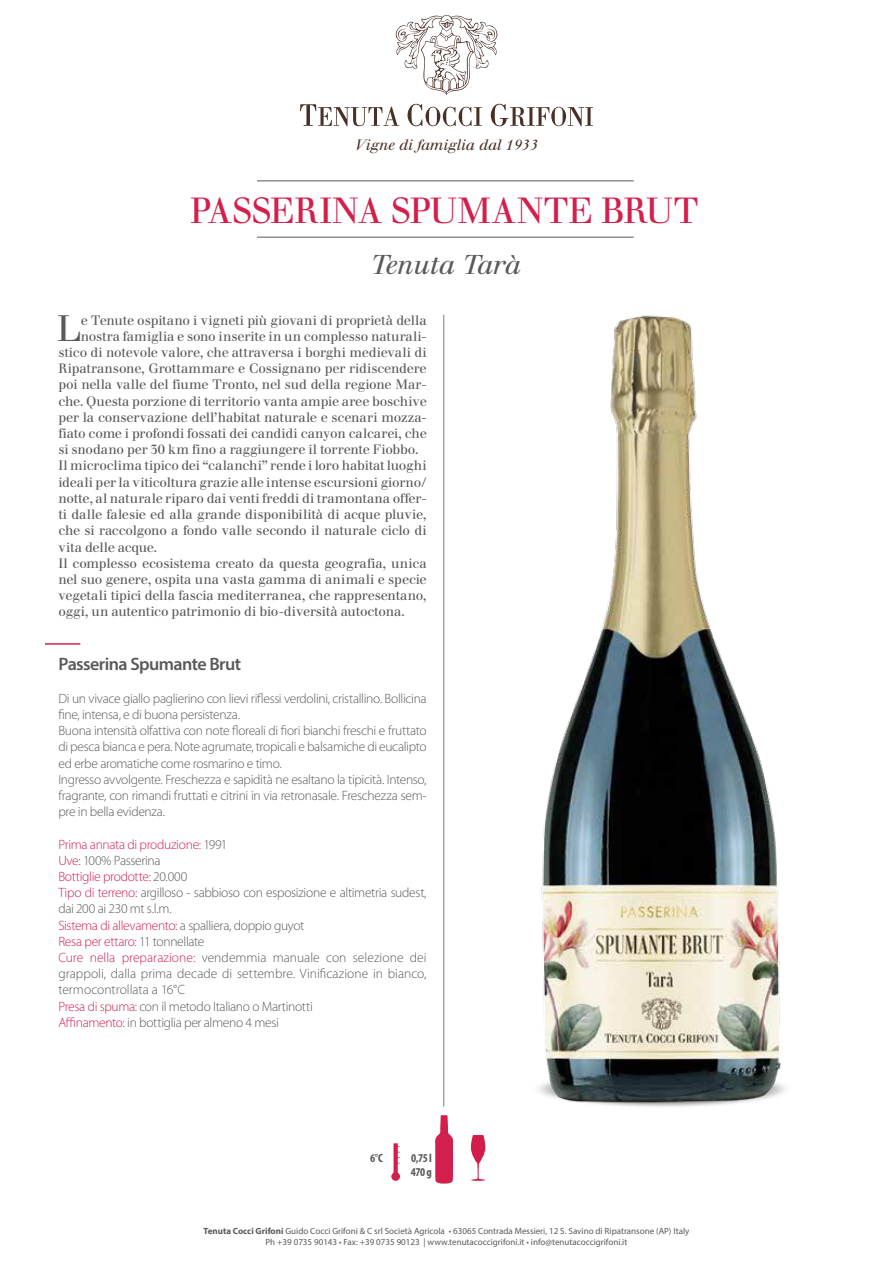
<style>
.page{position:relative;width:893px;height:1263px;background:#fff}
.page>*{position:absolute;margin:0;border:0;box-sizing:border-box;transform-origin:0 0}
.t1{font:36.45px "Walbaum";color:#58595b}
.t2{font:36px "Walbaum";letter-spacing:-.01em;color:#d31f4b}
.t3{font:italic 27px "Walbaum";color:#58595b}
.t4{font:600 18px "Myriad Pro";letter-spacing:-.03em;color:#58595b}
.t5{font:italic 15px "Walbaum";color:#493027}
.t6{font:13.5px "Walbaum";letter-spacing:-.01em;color:#58595b}
.t7{font:300 13.5px/16.2px "Myriad Pro";letter-spacing:-.025em;color:#58595b}
.t8{font:700 condensed 12px/14.4px "Myriad Pro";color:#58595b}
.t9{font:9px/10.8px "Myriad Pro";color:#58595b;text-align:center}
.s1{color:#d31f4b}
.s2{font-weight:700}
</style>
<div class="page">
<hr style="left:257px;top:236px;width:377px;height:2px;background:#8e9092">
<hr style="left:257px;top:180px;width:377px;height:2px;background:#8e9092">
<hr style="left:443px;top:315px;width:1px;height:791px;background:#9c847a">
<hr style="left:45px;top:643px;width:35px;height:2px;background:#d31f4b">
<svg style="left:300px;top:104px;width:99px;height:22px"></svg>
<svg style="left:408px;top:104px;width:74px;height:22px"></svg>
<svg style="left:491px;top:104px;width:102px;height:22px"></svg>
<svg style="left:396px;top:15px;width:101px;height:80px"></svg>
<img style="left:538px;top:315px;width:248px;height:792px">
<svg style="left:435px;top:1115px;width:18px;height:68px"></svg>
<svg style="left:391px;top:1143px;width:9px;height:38px"></svg>
<svg style="left:471px;top:1135px;width:14px;height:46px"></svg>
<p class="t5" style="left:355px;top:136px;width:184px">Vigne di famiglia dal 1933</p>
<h2 class="t2" style="left:190px;top:190px;width:510px">passerina spumante brut</h2>
<h3 class="t3" style="left:369px;top:249px;width:151px">Tenuta Tarà</h3>
<h1 class="t1" style="left:57px;top:307px;width:26px">L</h1>
<p class="t6" style="left:81px;top:312px;width:347px">e Tenute ospitano i vigneti più giovani di proprietà della</p>
<p class="t6" style="left:81px;top:328px;width:347px">nostra famiglia e sono inserite in un complesso naturali-</p>
<p class="t6" style="left:58px;top:345px;width:370px">stico di notevole valore, che attraversa i borghi medievali di</p>
<p class="t6" style="left:58px;top:361px;width:370px">Ripatransone, Grottammare e Cossignano per ridiscendere</p>
<p class="t6" style="left:58px;top:377px;width:370px">poi nella valle del fiume Tronto, nel sud della regione Mar-</p>
<p class="t6" style="left:58px;top:393px;width:370px">che. Questa porzione di territorio vanta ampie aree boschive</p>
<p class="t6" style="left:58px;top:409px;width:370px">per la conservazione dell’habitat naturale e scenari mozza-</p>
<p class="t6" style="left:58px;top:426px;width:370px">fiato come i profondi fossati dei candidi canyon calcarei, che</p>
<p class="t6" style="left:58px;top:442px;width:362px">si snodano per 30 km fino a raggiungere il torrente Fiobbo.</p>
<p class="t6" style="left:58px;top:458px;width:370px">Il microclima tipico dei “calanchi” rende i loro habitat luoghi</p>
<p class="t6" style="left:58px;top:474px;width:370px">ideali per la viticoltura grazie alle intense escursioni giorno/</p>
<p class="t6" style="left:58px;top:490px;width:370px">notte, al naturale riparo dai venti freddi di tramontana offer-</p>
<p class="t6" style="left:58px;top:507px;width:370px">ti dalle falesie ed alla grande disponibilità di acque pluvie,</p>
<p class="t6" style="left:58px;top:523px;width:370px">che si raccolgono a fondo valle secondo il naturale ciclo di</p>
<p class="t6" style="left:58px;top:539px;width:100px">vita delle acque.</p>
<p class="t6" style="left:58px;top:555px;width:370px">Il complesso ecosistema creato da questa geografia, unica</p>
<p class="t6" style="left:58px;top:571px;width:370px">nel suo genere, ospita una vasta gamma di animali e specie</p>
<p class="t6" style="left:58px;top:588px;width:370px">vegetali tipici della fascia mediterranea, che rappresentano,</p>
<p class="t6" style="left:58px;top:604px;width:348px">oggi, un autentico patrimonio di bio-diversità autoctona.</p>
<h3 class="t4" style="left:58px;top:653px;width:184px">Passerina Spumante Brut</h3>
<p class="t7" style="left:58px;top:690px;width:370px">Di un vivace giallo paglierino con lievi riflessi verdolini, cristallino. Bollicina fine, intensa, e di buona persistenza.<br>Buona intensità olfattiva con note floreali di fiori bianchi freschi e fruttato di pesca bianca e pera. Note agrumate, tropicali e balsamiche di eucalipto ed erbe aromatiche come rosmarino e timo.<br>Ingresso avvolgente. Freschezza e sapidità ne esaltano la tipicità. Intenso, fragrante, con rimandi fruttati e citrini in via retronasale. Freschezza sem&shy;pre in bella evidenza.</p>
<p class="t7" style="left:58px;top:836px;width:370px"><span class="s1">Prima annata di produzione:</span> 1991<br><span class="s1">Uve:</span> 100% Passerina<br><span class="s1">Bottiglie prodotte:</span> 20.000<br><span class="s1">Tipo di terreno:</span> argilloso - sabbioso con esposizione e altimetria sudest, dai 200 ai 230 mt s.l.m.<br><span class="s1">Sistema di allevamento:</span> a spalliera, doppio guyot<br><span class="s1">Resa per ettaro:</span> 11 tonnellate<br><span class="s1">Cure nella preparazione:</span> vendemmia manuale con selezione dei grappoli, dalla prima decade di settembre. Vinificazione in bianco, termocontrollata a 16°C<br><span class="s1">Presa di spuma:</span> con il metodo Italiano o Martinotti<br><span class="s1">Affinamento:</span> in bottiglia per almeno 4 mesi</p>
<p class="t8" style="left:370px;top:1150px;width:14px">6°C</p>
<p class="t8" style="left:411px;top:1150px;width:23px">0,75 l<br>470 g</p>
<p class="t9" style="left:204px;top:1225px;width:487px"><span class="s2">Tenuta Cocci Grifoni</span> Guido Cocci Grifoni &amp; C srl Società Agricola • 63065 Contrada Messieri, 12 S. Savino di Ripatransone (AP) Italy<br>Ph +39 0735 90143 • Fax: +39 0735 90123 | www.tenutacoccigrifoni.it • info@tenutacoccigrifoni.it</p>
</div>
